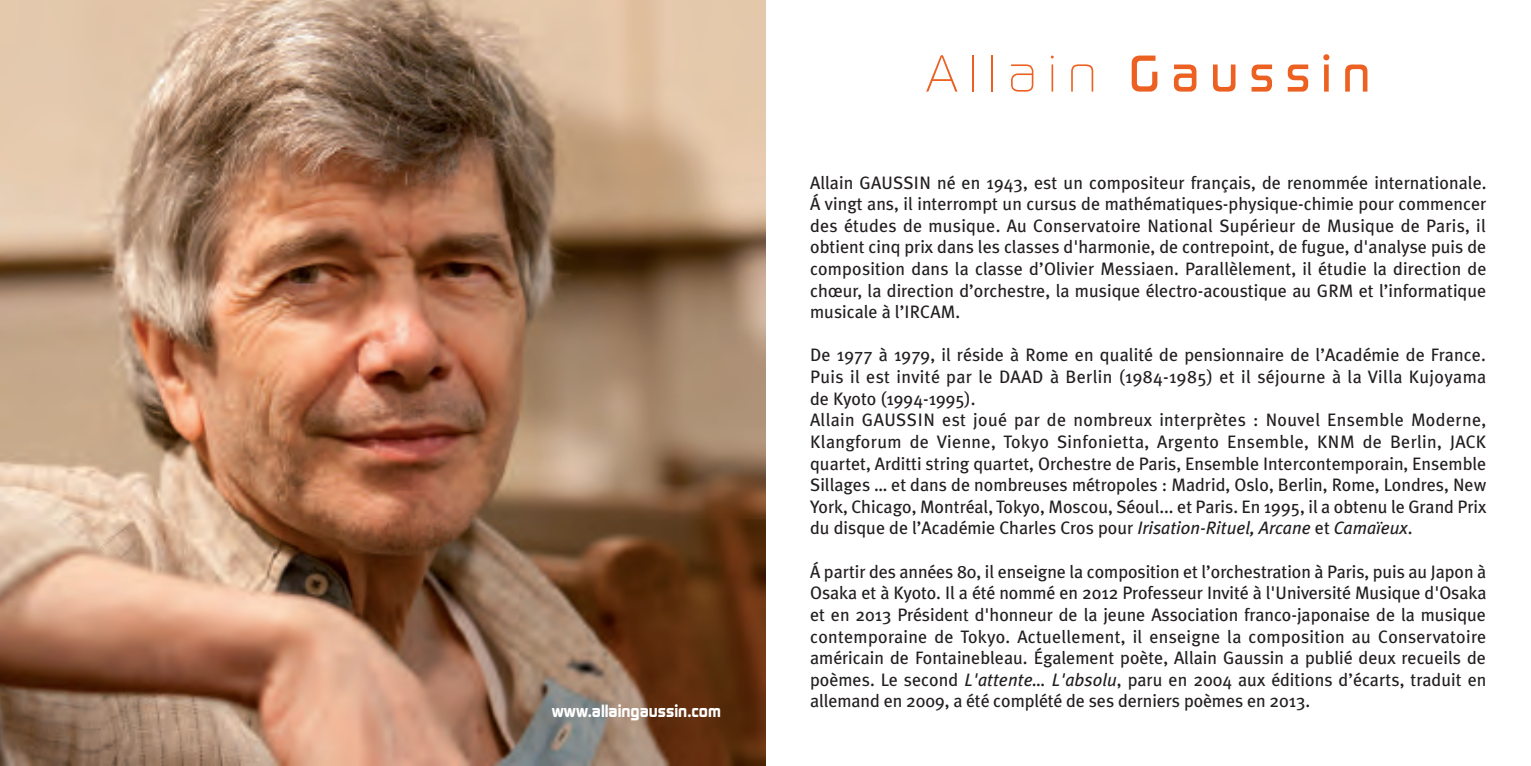
<style>
.page{position:relative;width:1531px;height:766px;background:#fff}
.page>*{position:absolute;margin:0;border:0;box-sizing:border-box;transform-origin:0 0}
.t1{font:500 54px "Digital EF";letter-spacing:.2em;color:#ec6022}
.t2{font:18px/21.6px "Meta Plus";color:#231f20;text-align:justify}
.t3{font:700 18px "Digital EF";color:#fff}
.s1{font-weight:300}
.s2{font-style:italic}
</style>
<div class="page">
<img style="left:0;top:0;width:765px;height:765px">
<p class="t3" style="left:552px;top:705px;width:170px">www.allaingaussin.com</p>
<h1 class="t1" style="left:926px;top:56px;width:446px"><span class="s1">Allain</span> Gaussin</h1>
<p class="t2" style="left:810px;top:171px;width:678px">Allain GAUSSIN né en 1943, est un compositeur français, de renommée internationale.<br>Á vingt ans, il interrompt un cursus de mathématiques-physique-chimie pour commencer des études de musique. Au Conservatoire National Supérieur de Musique de Paris, il obtient cinq prix dans les classes d'harmonie, de contrepoint, de fugue, d'analyse puis de composition dans la classe d’Olivier Messiaen. Parallèlement, il étudie la direction de chœur, la direction d’orchestre, la musique électro-acoustique au GRM et l’informatique musicale à l’IRCAM.</p>
<p class="t2" style="left:810px;top:344px;width:678px;text-align:left">De 1977 à 1979, il réside à Rome en qualité de pensionnaire de l’Académie de France.<br>Puis il est invité par le DAAD à Berlin (1984-1985) et il séjourne à la Villa Kujoyama de Kyoto (1994-1995).<br>Allain GAUSSIN est joué par de nombreux interprètes : Nouvel Ensemble Moderne, Klangforum de Vienne, Tokyo Sinfonietta, Argento Ensemble, KNM de Berlin, JACK quartet, Arditti string quartet, Orchestre de Paris, Ensemble Intercontemporain, Ensemble Sillages … et dans de nombreuses métropoles : Madrid, Oslo, Berlin, Rome, Londres, New York, Chicago, Montréal, Tokyo, Moscou, Séoul... et Paris. En 1995, il a obtenu le Grand Prix du disque de l’Académie Charles Cros pour <span class="s2">Irisation-Rituel, Arcane</span> et <span class="s2">Camaïeux</span>.</p>
<p class="t2" style="left:810px;top:560px;width:678px">Á partir des années 80, il enseigne la composition et l’orchestration à Paris, puis au Japon à Osaka et à Kyoto. Il a été nommé en 2012 Professeur Invité à l'Université Musique d'Osaka et en 2013 Président d'honneur de la jeune Association franco-japonaise de la musique contemporaine de Tokyo. Actuellement, il enseigne la composition au Conservatoire américain de Fontainebleau. Également poète, Allain Gaussin a publié deux recueils de poèmes. Le second <span class="s2">L'attente… L'absolu</span>, paru en 2004 aux éditions d’écarts, traduit en allemand en 2009, a été complété de ses derniers poèmes en 2013.</p>
</div>
